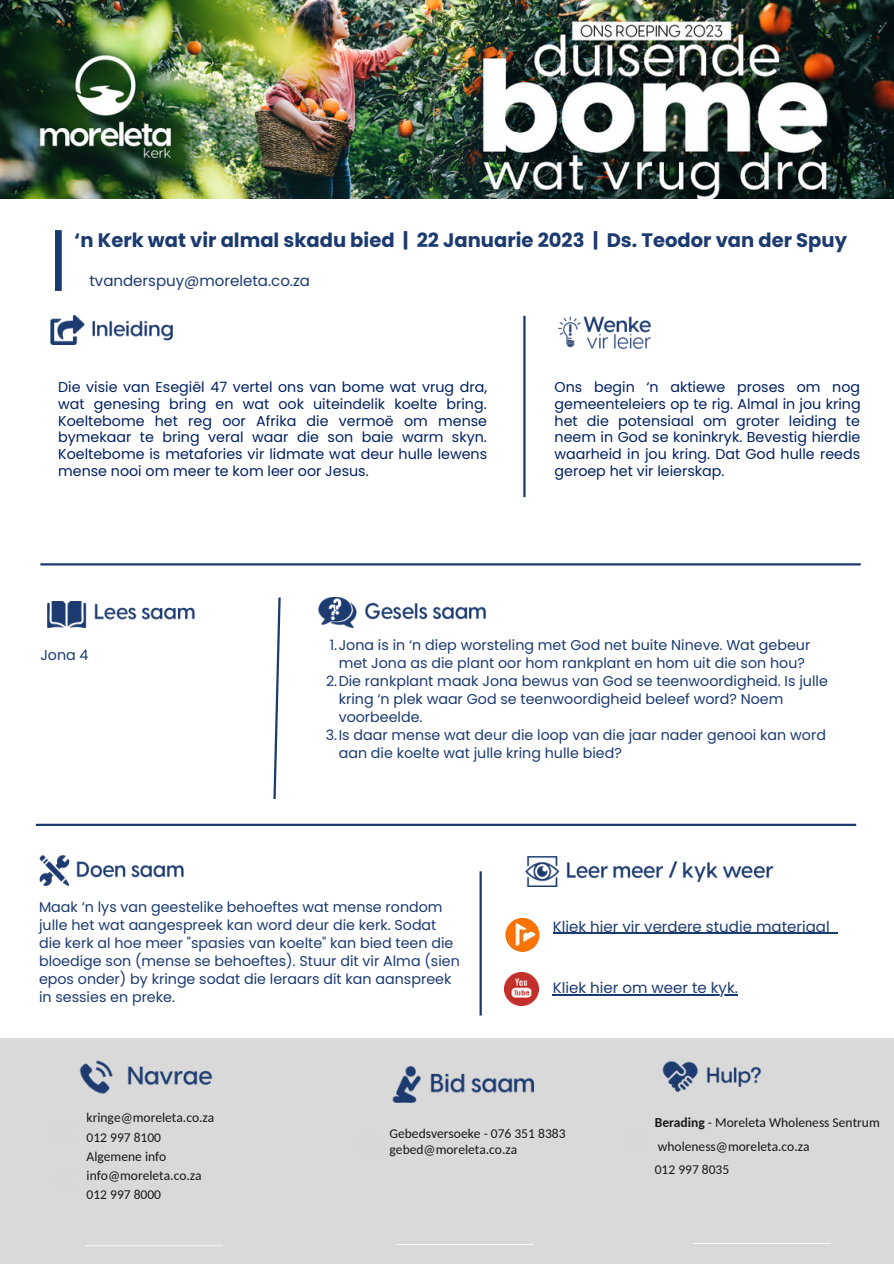
<style>
.page{position:relative;width:894px;height:1264px;background:#fff}
.page>*{position:absolute;margin:0;border:0;box-sizing:border-box;transform-origin:0 0}
.t1{font:700 19.5px "Poppins";color:#1b3a70}
.t2{font:15px "Poppins";color:#1b3a70}
.t3{font:14.25px/18px "Poppins";color:#1b3a70}
.t4{font:14.25px/17px "Poppins";color:#002060;text-align:justify}
.t5{font:13.5px/19.2px "Carlito";color:#171717}
.s1{font-weight:700}
</style>
<div class="page">
<img style="left:0;top:0;width:893px;height:198px">
<svg style="left:55px;top:230px;width:7px;height:61px"></svg>
<img style="left:557px;top:316px;width:94px;height:33px">
<img style="left:50px;top:316px;width:123px;height:29px">
<div style="left:0;top:1038px;width:893px;height:225px;background:#d9d9d9"></div>
<hr style="left:85px;top:1245px;width:138px;height:1px;background:#fff">
<img style="left:624px;top:1130px;width:21px;height:22px">
<img style="left:39px;top:856px;width:145px;height:29px">
<img style="left:359px;top:1133px;width:21px;height:22px">
<img style="left:55px;top:1121px;width:21px;height:22px">
<img style="left:55px;top:1169px;width:21px;height:22px">
<hr style="left:396px;top:1244px;width:137px;height:1px;background:#fff">
<hr style="left:693px;top:1242px;width:137px;height:1px;background:#fff">
<img style="left:318px;top:597px;width:168px;height:30px">
<img style="left:525px;top:856px;width:249px;height:30px">
<img style="left:48px;top:601px;width:147px;height:26px">
<img style="left:391px;top:1066px;width:148px;height:36px">
<img style="left:662px;top:1061px;width:104px;height:30px">
<img style="left:79px;top:1059px;width:140px;height:35px">
<img style="left:505px;top:917px;width:34px;height:34px">
<img style="left:504px;top:972px;width:34px;height:33px">
<hr style="left:552px;top:994px;width:185px;height:1px;background:#1b3a70">
<hr style="left:552px;top:932px;width:277px;height:2px;background:#1b3a70">
<svg style="left:829px;top:932px;width:8px;height:2px"></svg>
<hr style="left:523px;top:316px;width:2px;height:181px;background:#1b3a70">
<hr style="left:40px;top:563px;width:820px;height:2px;background:#1b3a70">
<hr style="left:36px;top:823px;width:820px;height:3px;background:#1b3a70">
<hr style="left:479px;top:871px;width:2px;height:144px;background:#1b3a70">
<svg style="left:273px;top:597px;width:8px;height:203px"></svg>
<h1 class="t1" style="left:74px;top:227px;width:774px">‘n Kerk wat vir almal skadu bied | 22 Januarie 2023 | Ds. Teodor van der Spuy</h1>
<p class="t2" style="left:89px;top:270px;width:222px">tvanderspuy@moreleta.co.za</p>
<p class="t4" style="left:58px;top:378px;width:430px">Die visie van Esegiël 47 vertel ons van bome wat vrug dra, wat genesing bring en wat ook uiteindelik koelte bring.<br>Koeltebome het reg oor Afrika die vermoë om mense bymekaar te bring veral waar die son baie warm skyn.<br>Koeltebome is metafories vir lidmate wat deur hulle lewens mense nooi om meer te kom leer oor Jesus.</p>
<p class="t4" style="left:554px;top:378px;width:307px">Ons begin ‘n aktiewe proses om nog gemeenteleiers op te rig. Almal in jou kring het die potensiaal om groter leiding te neem in God se koninkryk. Bevestig hierdie waarheid in jou kring. Dat God hulle reeds geroep het vir leierskap.</p>
<p class="t3" style="left:40px;top:646px;width:50px">Jona 4</p>
<p class="t3" style="left:329px;top:636px;width:482px">1.Jona is in ‘n diep worsteling met God net buite Nineve. Wat gebeur</p>
<p class="t3" style="left:338px;top:654px;width:467px">met Jona as die plant oor hom rankplant en hom uit die son hou?</p>
<p class="t3" style="left:326px;top:672px;width:503px">2.Die rankplant maak Jona bewus van God se teenwoordigheid. Is julle</p>
<p class="t3" style="left:338px;top:690px;width:446px">kring ‘n plek waar God se teenwoordigheid beleef word? Noem</p>
<p class="t3" style="left:338px;top:708px;width:85px">voorbeelde.</p>
<p class="t3" style="left:326px;top:726px;width:501px">3.Is daar mense wat deur die loop van die jaar nader genooi kan word</p>
<p class="t3" style="left:338px;top:744px;width:284px">aan die koelte wat julle kring hulle bied?</p>
<p class="t3" style="left:39px;top:897px;width:422px">Maak ‘n lys van geestelike behoeftes wat mense rondom julle het wat aangespreek kan word deur die kerk. Sodat die kerk al hoe meer "spasies van koelte" kan bied teen die bloedige son (mense se behoeftes). Stuur dit vir Alma (sien epos onder) by kringe sodat die leraars dit kan aanspreek in sessies en preke.</p>
<p class="t2" style="left:552px;top:916px;width:278px">Kliek hier vir verdere studie materiaal</p>
<p class="t2" style="left:552px;top:977px;width:187px">Kliek hier om weer te kyk.</p>
<p class="t5" style="left:87px;top:1109px;width:129px">kringe@moreleta.co.za<br>012 997 8100<br>Algemene info info@moreleta.co.za<br>012 997 8000</p>
<p class="t5" style="left:389px;top:1126px;width:177px;line-height:15.8px">Gebedsversoeke - 076 351 8383 gebed@moreleta.co.za</p>
<p class="t5" style="left:654px;top:1111px;width:226px;line-height:23.7px"><span class="s1">Berading</span> - Moreleta Wholeness Sentrum wholeness@moreleta.co.za<br>012 997 8035</p>
</div>
